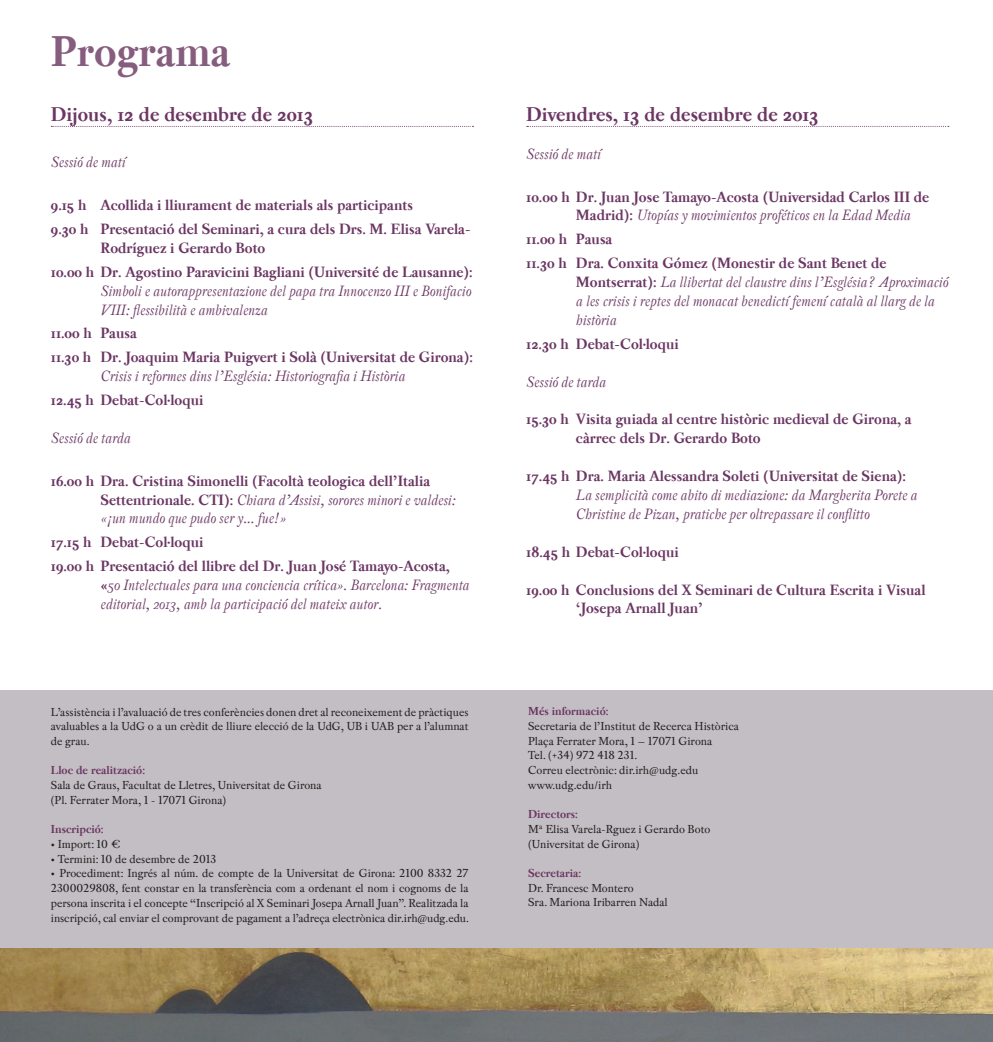
<style>
.page{position:relative;width:993px;height:1042px;background:#fff}
.page>*{position:absolute;margin:0;border:0;box-sizing:border-box;transform-origin:0 0}
.t1{font:700 45.5px "Pradell";color:#865d7e}
.t2{font:700 21px "Pradell";color:#6b3663}
.t3{font:700 15.75px/23.8px "Pradell";color:#6b3663}
.t4{font:italic 15.75px/18.9px "Pradell";color:#6b3663}
.t5{font:12.25px/14.7px "Pradell";color:#231f20}
.t6{font:700 12.25px "Pradell";color:#6b3663}
.s1{font-weight:400;font-style:italic}
.s2{font-weight:700;font-style:normal}
</style>
<div class="page">
<div style="left:0;top:690px;width:992px;height:329px;background:#c3bec3"></div>
<svg style="left:51px;top:126px;width:422px;height:1px"></svg>
<svg style="left:526px;top:126px;width:422px;height:1px"></svg>
<img style="left:0;top:949px;width:992px;height:93px">
<h1 class="t1" style="left:51px;top:25px;width:181px">Programa</h1>
<h2 class="t2" style="left:51px;top:102px;width:263px">Dijous, 12 de desembre de 2013</h2>
<p class="t4" style="left:51px;top:153px;width:76px">Sessió de matí</p>
<p class="t3" style="left:51px;top:193px;width:421px">9.15 h Acollida i lliurament de materials als participants<br>9.30 h Presentació del Seminari, a cura dels Drs. M. Elisa Varela-</p>
<p class="t3" style="left:51px;top:236px;width:423px;text-indent:50px">Rodríguez i Gerardo Boto<br>10.00 h Dr. Agostino Paravicini Bagliani (Université de Lausanne):</p>
<p class="t4" style="left:100px;top:281px;width:372px">Simboli e autorappresentazione del papa tra Innocenzo III e Bonifacio<br>VIII: flessibilità e ambivalenza</p>
<p class="t3" style="left:51px;top:321px;width:423px">11.00 h Pausa<br>11.30 h Dr. Joaquim Maria Puigvert i Solà (Universitat de Girona):</p>
<p class="t4" style="left:100px;top:367px;width:306px">Crisis i reformes dins l’Església: Historiografia i Història</p>
<p class="t3" style="left:51px;top:388px;width:154px">12.45 h Debat-Col·loqui</p>
<p class="t4" style="left:51px;top:428px;width:81px">Sessió de tarda</p>
<p class="t3" style="left:100px;top:471px;width:356px;line-height:18.9px;text-indent:-50px">16.00 h Dra. Cristina Simonelli (Facoltà teologica dell’Italia<br>Settentrionale. CTI): <span class="s1">Chiara d’Assisi, sorores minori e valdesi: «¡un mundo que pudo ser y... fue!»</span></p>
<p class="t3" style="left:51px;top:530px;width:400px">17.15 h Debat-Col·loqui<br>19.00 h Presentació del llibre del Dr. Juan José Tamayo-Acosta,</p>
<p class="t4" style="left:100px;top:575px;width:370px"><span class="s2">«</span>50 Intelectuales para una conciencia crítica». Barcelona: Fragmenta editorial, 2013, amb la participació del mateix autor.</p>
<p class="t5" style="left:51px;top:704px;width:419px;text-align:justify">L’assistència i l’avaluació de tres conferències donen dret al reconeixement de pràctiques avaluables a la UdG o a un crèdit de lliure elecció de la UdG, UB i UAB per a l’alumnat de grau.</p>
<p class="t6" style="left:51px;top:763px;width:96px">Lloc de realització:</p>
<p class="t5" style="left:51px;top:777px;width:272px">Sala de Graus, Facultat de Lletres, Universitat de Girona (Pl. Ferrater Mora, 1 - 17071 Girona)</p>
<p class="t6" style="left:51px;top:822px;width:54px">Inscripció:</p>
<p class="t5" style="left:51px;top:836px;width:71px">• Import: 10 €</p>
<p class="t5" style="left:51px;top:851px;width:167px">• Termini: 10 de desembre de 2013</p>
<p class="t5" style="left:51px;top:866px;width:419px;text-align:justify">• Procediment: Ingrés al núm. de compte de la Universitat de Girona: 2100 8332 27<br>2300029808, fent constar en la transferència com a ordenant el nom i cognoms de la persona inscrita i el concepte “Inscripció al X Seminari Josepa Arnall Juan”. Realitzada la inscripció, cal enviar el comprovant de pagament a l’adreça electrònica dir.irh@udg.edu.</p>
<h2 class="t2" style="left:526px;top:102px;width:294px">Divendres, 13 de desembre de 2013</h2>
<p class="t4" style="left:526px;top:144px;width:76px">Sessió de matí</p>
<p class="t3" style="left:575px;top:187px;width:355px;line-height:18.9px;text-indent:-50px">10.00 h Dr. Juan Jose Tamayo-Acosta (Universidad Carlos III de<br>Madrid): <span class="s1">Utopías y movimientos proféticos en la Edad Media</span></p>
<p class="t3" style="left:526px;top:227px;width:362px">11.00 h Pausa<br>11.30 h Dra. Conxita Gómez (Monestir de Sant Benet de</p>
<p class="t4" style="left:575px;top:273px;width:374px"><span class="s2">Montserrat):</span> La llibertat del claustre dins l’Església? Aproximació a les crisis i reptes del monacat benedictí femení català al llarg de la història</p>
<p class="t3" style="left:526px;top:332px;width:154px">12.30 h Debat-Col·loqui</p>
<p class="t4" style="left:526px;top:372px;width:81px">Sessió de tarda</p>
<p class="t3" style="left:575px;top:410px;width:337px;line-height:18.9px;text-indent:-50px">15.30 h Visita guiada al centre històric medieval de Girona, a càrrec dels Dr. Gerardo Boto</p>
<p class="t3" style="left:526px;top:464px;width:381px">17.45 h Dra. Maria Alessandra Soleti (Universitat de Siena):</p>
<p class="t4" style="left:575px;top:486px;width:343px">La semplicità come abito di mediazione: da Margherita Porete a<br>Christine de Pizan, pratiche per oltrepassare il conflitto</p>
<p class="t3" style="left:526px;top:540px;width:154px">18.45 h Debat-Col·loqui</p>
<p class="t3" style="left:575px;top:580px;width:351px;line-height:18.9px;text-indent:-50px">19.00 h Conclusions del X Seminari de Cultura Escrita i Visual ‘Josepa Arnall Juan’</p>
<p class="t6" style="left:528px;top:704px;width:82px">Més informació:</p>
<p class="t5" style="left:528px;top:718px;width:212px">Secretaria de l’Institut de Recerca Històrica<br>Plaça Ferrater Mora, 1 – 17071 Girona<br>Tel. (+34) 972 418 231.<br>Correu electrònic: dir.irh@udg.edu www.udg.edu/irh</p>
<p class="t6" style="left:528px;top:807px;width:51px">Directors:</p>
<p class="t5" style="left:528px;top:821px;width:184px">Mª Elisa Varela-Rguez i Gerardo Boto (Universitat de Girona)</p>
<p class="t6" style="left:528px;top:866px;width:55px">Secretaria:</p>
<p class="t5" style="left:528px;top:880px;width:141px">Dr. Francesc Montero<br>Sra. Mariona Iribarren Nadal</p>
</div>
